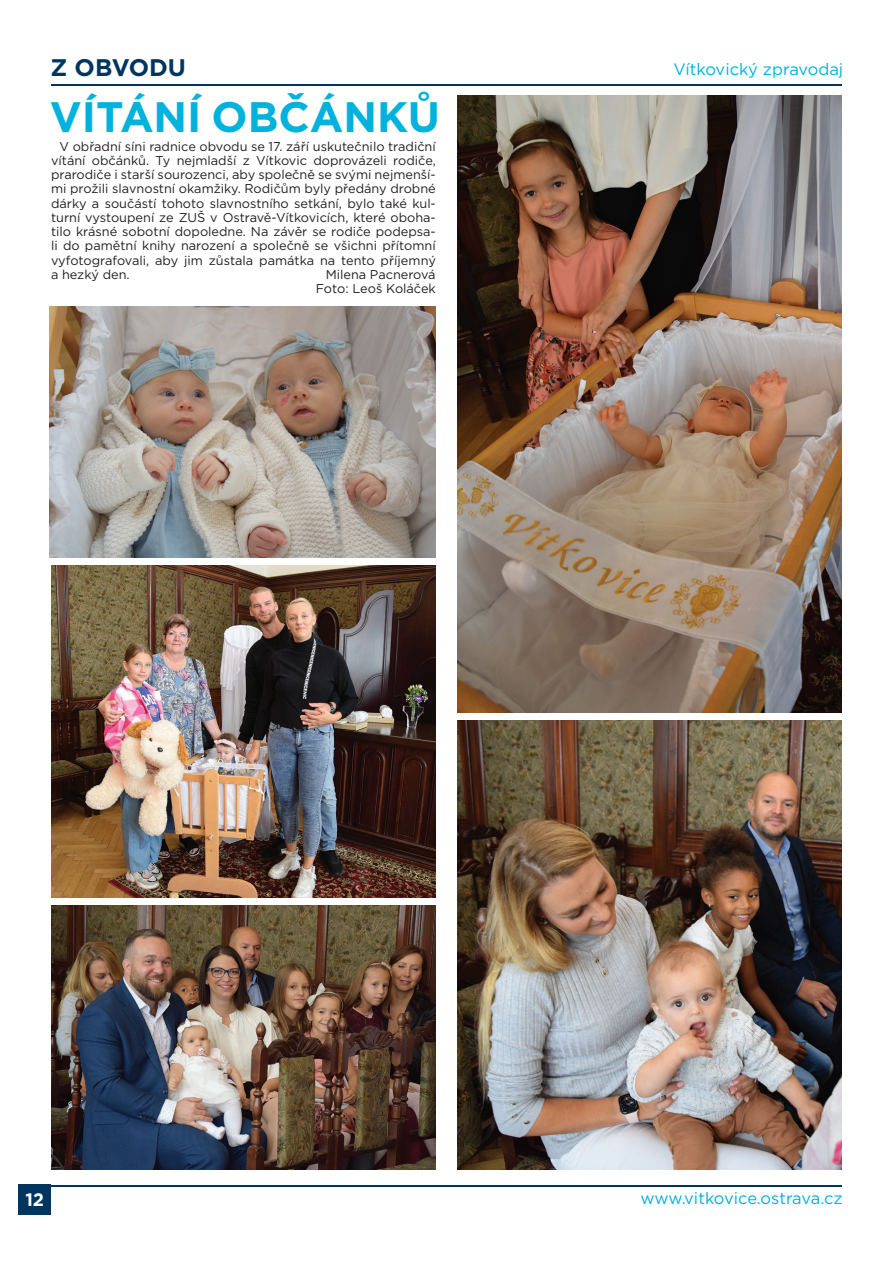
<style>
.page{position:relative;width:893px;height:1263px;background:#fff}
.page>*{position:absolute;margin:0;border:0;box-sizing:border-box;transform-origin:0 0}
.Styl_odstavce2{font:700 42.6px "Gotham";color:#00b2dc}
.t1{font:700 24px "Gotham";color:#003560}
.text{font:700 18px "Gotham";color:#fff}
.t2{font:16.5px "Gotham";color:#00b2dc}
.Styl_odstavce2-2{font:12.75px/14.2px "Gotham";color:#231f20;text-align:justify}
</style>
<div class="page">
<hr style="left:51px;top:84px;width:791px;height:1px;background:#003560">
<div style="left:19px;top:1185px;width:32px;height:30px;background:#003560"></div>
<hr style="left:51px;top:1185px;width:791px;height:1px;background:#003560">
<img style="left:457px;top:721px;width:385px;height:448px">
<img style="left:51px;top:906px;width:385px;height:263px">
<img style="left:457px;top:95px;width:385px;height:617px">
<img style="left:50px;top:306px;width:386px;height:251px">
<img style="left:51px;top:566px;width:385px;height:332px">
<p class="t1" style="left:50px;top:52px;width:137px">Z OBVODU</p>
<p class="t2" style="left:673px;top:59px;width:171px">Vítkovický zpravodaj</p>
<p class="Styl_odstavce2" style="left:50px;top:88px;width:391px">VÍTÁNÍ OBČÁNKŮ</p>
<p class="Styl_odstavce2-2" style="left:51px;top:139px;width:386px;text-indent:9px">V obřadní síni radnice obvodu se 17. září uskutečnilo tradiční vítání občánků. Ty nejmladší z Vítkovic doprovázeli rodiče, prarodiče i starší sourozenci, aby společně se svými nejmenší&shy;mi prožili slavnostní okamžiky. Rodičům byly předány drobné dárky a součástí tohoto slavnostního setkání, bylo také kul&shy;turní vystoupení ze ZUŠ v Ostravě-Vítkovicích, které oboha&shy;tilo krásné sobotní dopoledne. Na závěr se rodiče podepsa&shy;li do pamětní knihy narození a společně se všichni přítomní vyfotografovali, aby jim zůstala památka na tento příjemný a hezký den.</p>
<p class="Styl_odstavce2-2" style="left:326px;top:267px;width:111px">Milena Pacnerová</p>
<p class="Styl_odstavce2-2" style="left:316px;top:281px;width:122px">Foto: Leoš Koláček</p>
<p class="text" style="left:25px;top:1188px;width:20px">12</p>
<p class="t2" style="left:640px;top:1188px;width:204px">www.vitkovice.ostrava.cz</p>
</div>
